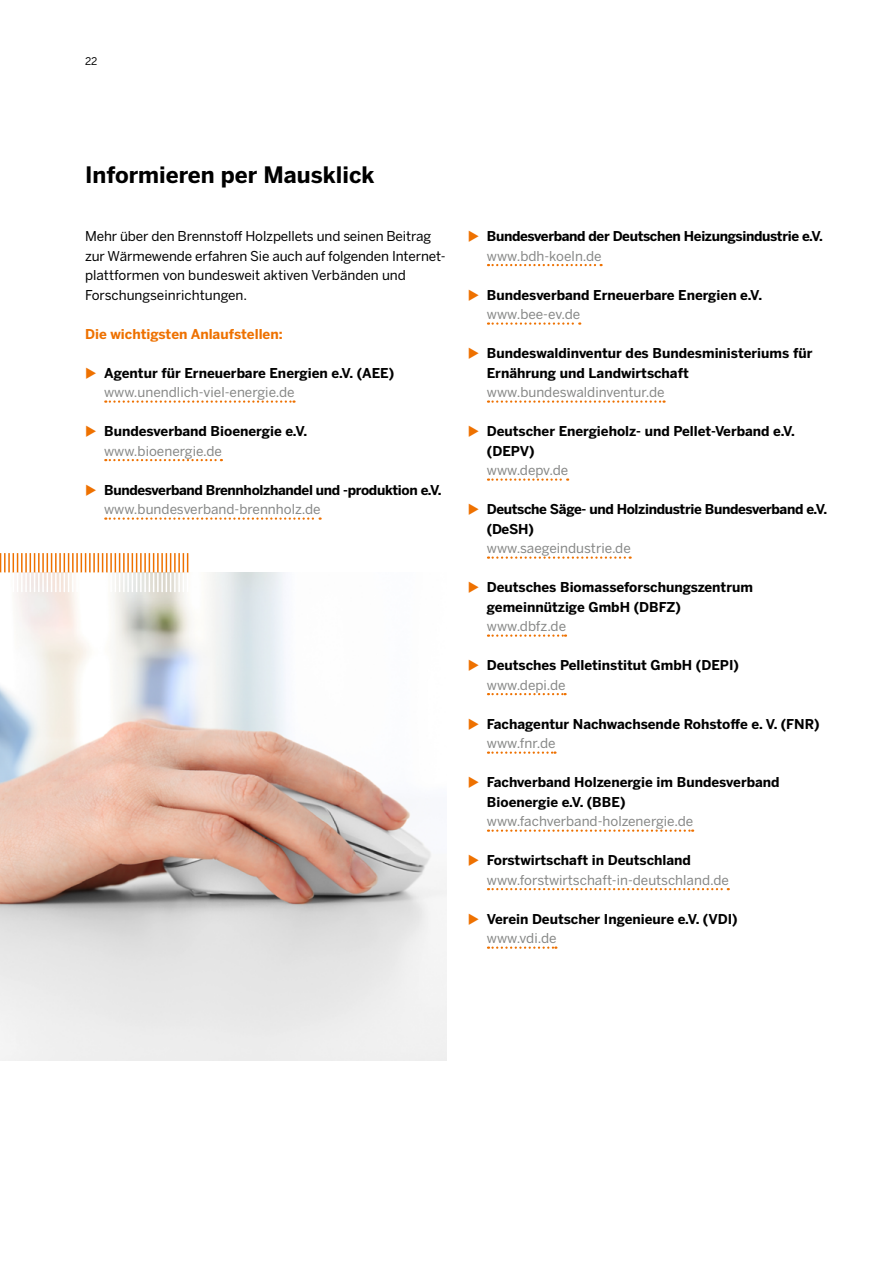
<style>
.page{position:relative;width:893px;height:1263px;background:#fff}
.page>*{position:absolute;margin:0;border:0;box-sizing:border-box;transform-origin:0 0}
.t1{font:700 22.5px "Benton Sans";color:#000}
.t2{font:700 13.5px/19.5px "Benton Sans";color:#000}
.t3{font:700 13.5px/19.5px "Benton Sans";letter-spacing:-.025em;color:#000}
.t4{font:13.5px/19.5px "Benton Sans";letter-spacing:-.01em;color:#000}
.t5{font:13.5px/19.5px "Benton Sans";color:#868786}
.t6{font:700 13.5px "Benton Sans";color:#ee7100}
.t7{font:10.5px "Benton Sans";color:#000}
.s1{color:#ee7100}
.s2{font-weight:400;color:#868786}
.s3{font-weight:700;color:#000}
</style>
<div class="page">
<svg style="left:105px;top:400px;width:190px;height:3px"></svg>
<svg style="left:105px;top:459px;width:117px;height:2px"></svg>
<svg style="left:105px;top:517px;width:216px;height:3px"></svg>
<svg style="left:488px;top:264px;width:114px;height:2px"></svg>
<svg style="left:488px;top:322px;width:92px;height:3px"></svg>
<svg style="left:488px;top:400px;width:177px;height:3px"></svg>
<svg style="left:488px;top:478px;width:80px;height:3px"></svg>
<svg style="left:488px;top:556px;width:143px;height:3px"></svg>
<svg style="left:488px;top:634px;width:78px;height:3px"></svg>
<svg style="left:488px;top:693px;width:78px;height:2px"></svg>
<svg style="left:488px;top:751px;width:67px;height:3px"></svg>
<svg style="left:488px;top:829px;width:205px;height:3px"></svg>
<svg style="left:488px;top:888px;width:241px;height:2px"></svg>
<svg style="left:488px;top:946px;width:68px;height:3px"></svg>
<img style="left:0;top:573px;width:446px;height:487px">
<svg style="left:0;top:553px;width:188px;height:39px"></svg>
<p class="t7" style="left:85px;top:55px;width:14px">22</p>
<h1 class="t1" style="left:85px;top:161px;width:291px">Informieren per Mausklick</h1>
<p class="t4" style="left:85px;top:226px;width:362px">Mehr über den Brennstoff Holzpellets und seinen Beitrag zur Wärmewende erfahren Sie auch auf folgenden Internet&shy;plattformen von bundesweit aktiven Verbänden und Forschungseinrichtungen.</p>
<p class="t6" style="left:85px;top:326px;width:199px">Die wichtigsten Anlaufstellen:</p>
<p class="t2" style="left:104px;top:363px;width:292px;text-indent:-19px"><span class="s1">◆</span> Agentur für Erneuerbare Energien e.V. (AEE) <span class="s2">www.unendlich-viel-energie.de</span></p>
<p class="t2" style="left:104px;top:421px;width:205px;text-indent:-19px"><span class="s1">◆</span> Bundesverband Bioenergie e.V. <span class="s2">www.bioenergie.de</span></p>
<p class="t3" style="left:104px;top:480px;width:339px;text-indent:-19px"><span class="s1">◆</span> Bundesverband Brennholzhandel und -produktion e.V. <span class="s2">www.bundesverband-brennholz.de</span></p>
<p class="t3" style="left:487px;top:226px;width:338px;text-indent:-19px"><span class="s1">◆</span> Bundesverband der Deutschen Heizungsindustrie e.V. <span class="s2">www.bdh-koeln.de</span></p>
<p class="t2" style="left:487px;top:285px;width:277px;text-indent:-19px"><span class="s1">◆</span> Bundesverband Erneuerbare Energien e.V. <span class="s2">www.bee-ev.de</span></p>
<p class="t2" style="left:487px;top:343px;width:327px;text-indent:-19px"><span class="s1">◆</span> Bundeswaldinventur des Bundesministeriums für<br>Ernährung und Landwirtschaft</p>
<p class="t5" style="left:487px;top:382px;width:179px">www.bundeswaldinventur.de</p>
<p class="t2" style="left:487px;top:421px;width:310px;text-indent:-19px"><span class="s1">◆</span> Deutscher Energieholz- und Pellet-Verband e.V. (DEPV)</p>
<p class="t5" style="left:487px;top:460px;width:83px">www.depv.de</p>
<p class="t3" style="left:487px;top:499px;width:342px;text-indent:-19px"><span class="s1">◆</span> Deutsche Säge- und Holzindustrie Bundesverband e.V. (DeSH)</p>
<p class="t5" style="left:487px;top:538px;width:145px">www.saegeindustrie.de</p>
<p class="t2" style="left:487px;top:577px;width:268px;text-indent:-19px"><span class="s1">◆</span> Deutsches Biomasseforschungszentrum gemeinnützige GmbH (DBFZ)</p>
<p class="t5" style="left:487px;top:616px;width:81px">www.dbfz.de</p>
<p class="t2" style="left:487px;top:655px;width:254px;text-indent:-19px"><span class="s1">◆</span> Deutsches Pelletinstitut GmbH (DEPI) <span class="s2">www.depi.de</span></p>
<p class="t2" style="left:487px;top:714px;width:334px;text-indent:-19px"><span class="s1">◆</span> Fachagentur Nachwachsende Rohstoffe e. V. (FNR) <span class="s2">www.fnr.de</span></p>
<p class="t2" style="left:487px;top:772px;width:294px;text-indent:-19px"><span class="s1">◆</span> Fachverband Holzenergie im Bundesverband<br>Bioenergie e.V. (BBE)</p>
<p class="t5" style="left:487px;top:811px;width:208px">www.fachverband-holzenergie.de</p>
<p class="t5" style="left:487px;top:850px;width:243px;text-indent:-19px"><span class="s1">◆</span> <span class="s3">Forstwirtschaft in Deutschland </span>www.forstwirtschaft-in-deutschland.de</p>
<p class="t2" style="left:487px;top:909px;width:252px;text-indent:-19px"><span class="s1">◆</span> Verein Deutscher Ingenieure e.V. (VDI) <span class="s2">www.vdi.de</span></p>
</div>
